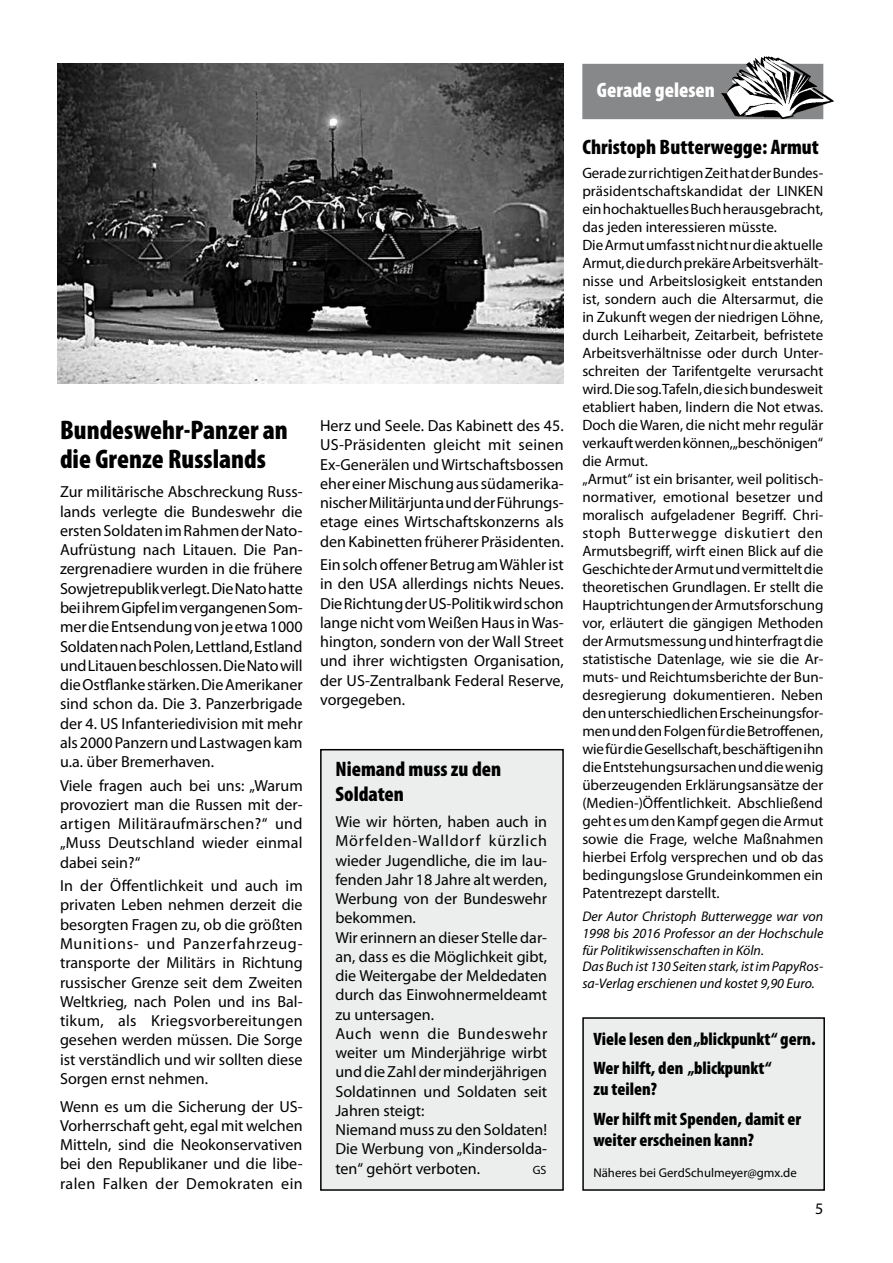
<style>
.page{position:relative;width:893px;height:1263px;background:#fff}
.page>*{position:absolute;margin:0;border:0;box-sizing:border-box;transform-origin:0 0}
.t1{font:900 condensed 27px/28.5px "Myriad Pro";letter-spacing:-.005em;color:#000}
.t2{font:900 condensed 21px/25.2px "Myriad Pro";color:#000}
.t3{font:900 condensed 21px "Myriad Pro";color:#fff}
.t4{font:900 condensed 18px/29.4px "Myriad Pro";color:#000}
.t5{font:16.05px/19.2px "Myriad Pro";color:#000;text-align:justify}
.t6{font:15px/18px "Myriad Pro";color:#000}
.t7{font:italic 13.95px/16.8px "Myriad Pro";color:#000}
.t8{font:12.75px "Myriad Pro";color:#000}
.t9{font:12px "Myriad Pro";color:#000}
</style>
<div class="page">
<div style="left:321px;top:750px;width:242px;height:440px;background:#eceded"></div>
<div style="left:320px;top:749px;width:244px;height:442px;border:2px solid #000"></div>
<div style="left:582px;top:64px;width:241px;height:55px;background:#87888a"></div>
<img style="left:721px;top:56px;width:113px;height:62px">
<img style="left:58px;top:64px;width:506px;height:319px">
<div style="left:583px;top:1018px;width:241px;height:172px;background:#eceded"></div>
<div style="left:582px;top:1017px;width:243px;height:174px;border:2px solid #000"></div>
<h1 class="t1" style="left:60px;top:416px;width:229px">Bundeswehr-Panzer an die Grenze Russlands</h1>
<p class="t5" style="left:60px;top:482px;width:244px">Zur militärische Abschreckung Russ&shy;lands verlegte die Bundeswehr die ersten Soldaten im Rahmen der Nato-Aufrüstung nach Litauen. Die Pan&shy;zergrenadiere wurden in die frühere Sowjetrepublik verlegt. Die Nato hatte bei ihrem Gipfel im vergangenen Som&shy;mer die Entsendung von je etwa 1000<br>Soldaten nach Polen, Lettland, Estland und Litauen beschlossen. Die Nato will die Ostflanke stärken. Die Amerikaner sind schon da. Die 3. Panzerbrigade der 4. US Infanteriedivision mit mehr als 2000 Panzern und Lastwagen kam u.a. über Bremerhaven.</p>
<p class="t5" style="left:60px;top:775px;width:244px">Viele fragen auch bei uns: „Warum provoziert man die Russen mit der&shy;artigen Militäraufmärschen?“ und „Muss Deutschland wieder einmal dabei sein?“</p>
<p class="t5" style="left:60px;top:876px;width:244px">In der Öffentlichkeit und auch im privaten Leben nehmen derzeit die besorgten Fragen zu, ob die größten Munitions- und Panzerfahrzeug&shy;transporte der Militärs in Richtung russischer Grenze seit dem Zweiten Weltkrieg, nach Polen und ins Bal&shy;tikum, als Kriegsvorbereitungen gesehen werden müssen. Die Sorge ist verständlich und wir sollten diese Sorgen ernst nehmen.</p>
<p class="t5" style="left:60px;top:1096px;width:244px">Wenn es um die Sicherung der US-Vorherrschaft geht, egal mit welchen Mitteln, sind die Neokonservativen bei den Republikaner und die libe&shy;ralen Falken der Demokraten ein</p>
<p class="t5" style="left:320px;top:416px;width:245px">Herz und Seele. Das Kabinett des 45.<br>US-Präsidenten gleicht mit seinen Ex-Generälen und Wirtschaftsbossen eher einer Mischung aus südamerika&shy;nischer Militärjunta und der Führungs&shy;etage eines Wirtschaftskonzerns als den Kabinetten früherer Präsidenten.</p>
<p class="t5" style="left:320px;top:555px;width:245px">Ein solch offener Betrug am Wähler ist in den USA allerdings nichts Neues.<br>Die Richtung der US-Politik wird schon lange nicht vom Weißen Haus in Was&shy;hington, sondern von der Wall Street und ihrer wichtigsten Organisation, der US-Zentralbank Federal Reserve, vorgegeben.</p>
<h2 class="t2" style="left:335px;top:757px;width:167px">Niemand muss zu den<br>Soldaten</h2>
<p class="t5" style="left:335px;top:812px;width:213px;text-align:left">Wie wir hörten, haben auch in<br>Mörfelden-Walldorf kürzlich wieder Jugendliche, die im lau&shy;fenden Jahr 18 Jahre alt werden,<br>Werbung von der Bundeswehr bekommen.<br>Wir erinnern an dieser Stelle dar&shy;an, dass es die Möglichkeit gibt, die Weitergabe der Meldedaten durch das Einwohnermeldeamt zu untersagen.<br>Auch wenn die Bundeswehr weiter um Minderjährige wirbt und die Zahl der minderjährigen<br>Soldatinnen und Soldaten seit<br>Jahren steigt:<br>Niemand muss zu den Soldaten!<br>Die Werbung von „Kindersolda&shy;ten“ gehört verboten.</p>
<p class="t9" style="left:533px;top:1162px;width:15px">GS</p>
<h2 class="t3" style="left:597px;top:78px;width:120px">Gerade gelesen</h2>
<h2 class="t2" style="left:582px;top:135px;width:238px">Christoph Butterwegge: Armut</h2>
<p class="t6" style="left:582px;top:164px;width:243px">Gerade zur richtigen Zeit hat der Bundes&shy;präsidentschaftskandidat der LINKEN ein hochaktuelles Buch herausgebracht, das jeden interessieren müsste.<br>Die Armut umfasst nicht nur die aktuelle Armut, die durch prekäre Arbeitsverhält&shy;nisse und Arbeitslosigkeit entstanden ist, sondern auch die Altersarmut, die in Zukunft wegen der niedrigen Löhne, durch Leiharbeit, Zeitarbeit, befristete Arbeitsverhältnisse oder durch Unter&shy;schreiten der Tarifentgelte verursacht wird. Die sog. Tafeln, die sich bundesweit etabliert haben, lindern die Not etwas.<br>Doch die Waren, die nicht mehr regulär verkauft werden können, „beschönigen“ die Armut.<br>„Armut“ ist ein brisanter, weil politisch&shy;normativer, emotional besetzer und moralisch aufgeladener Begriff. Chri&shy;stoph Butterwegge diskutiert den Armutsbegriff, wirft einen Blick auf die Geschichte der Armut und vermittelt die theoretischen Grundlagen. Er stellt die Hauptrichtungen der Armutsforschung vor, erläutert die gängigen Methoden der Armutsmessung und hinterfragt die statistische Datenlage, wie sie die Ar&shy;muts- und Reichtumsberichte der Bun&shy;desregierung dokumentieren. Neben den unterschiedlichen Erscheinungsfor&shy;men und den Folgen für die Betroffenen, wie für die Gesellschaft, beschäftigen ihn die Entstehungsursachen und die wenig überzeugenden Erklärungsansätze der (Medien-)Öffentlichkeit. Abschließend geht es um den Kampf gegen die Armut sowie die Frage, welche Maßnahmen hierbei Erfolg versprechen und ob das bedingungslose Grundeinkommen ein Patentrezept darstellt.</p>
<p class="t7" style="left:582px;top:908px;width:242px">Der Autor Christoph Butterwegge war von 1998 bis 2016 Professor an der Hochschule für Politikwissenschaften in Köln.<br>Das Buch ist 130 Seiten stark, ist im PapyRos&shy;sa-Verlag erschienen und kostet 9,90 Euro.</p>
<p class="t4" style="left:593px;top:1024px;width:224px">Viele lesen den „blickpunkt“ gern.<br>Wer hilft, den „blickpunkt“</p>
<p class="t4" style="left:593px;top:1075px;width:209px">zu teilen?<br>Wer hilft mit Spenden, damit er</p>
<p class="t4" style="left:593px;top:1125px;width:162px">weiter erscheinen kann?</p>
<p class="t8" style="left:593px;top:1165px;width:205px">Näheres bei GerdSchulmeyer@gmx.de</p>
<p class="t5" style="left:815px;top:1199px;width:10px">5</p>
</div>
